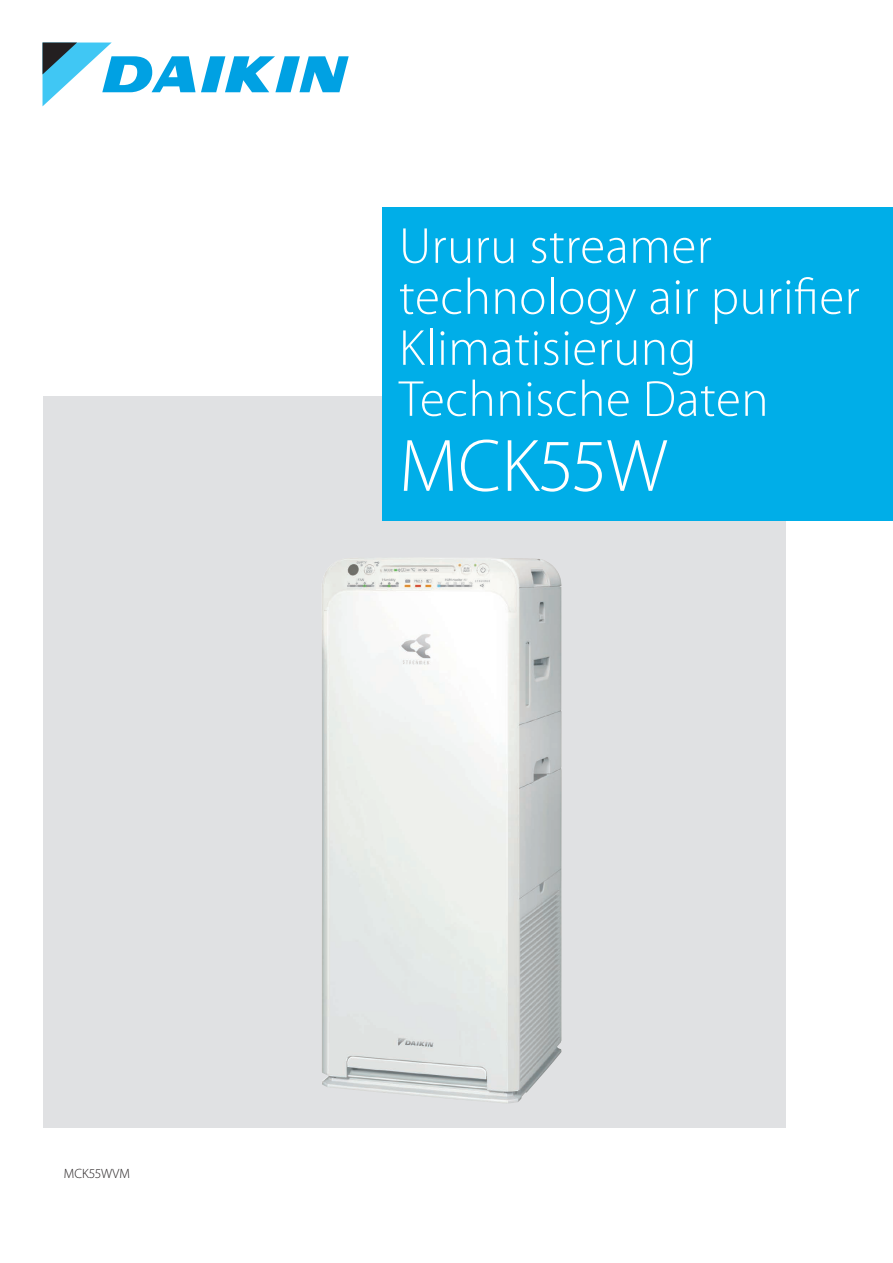
<style>
.page{position:relative;width:893px;height:1263px;background:#fff}
.page>*{position:absolute;margin:0;border:0;box-sizing:border-box;transform-origin:0 0}
.t1{font:300 75px "Myriad Pro";letter-spacing:.01em;color:#fff}
.t2{font:300 51px/51px "Myriad Pro";letter-spacing:.01em;color:#fff}
.t3{font:300 13.5px "Myriad Pro";letter-spacing:.01em;color:#231f20}
</style>
<div class="page">
<div style="left:43px;top:397px;width:742px;height:731px;background:#e0e1e3"></div>
<div style="left:382px;top:208px;width:511px;height:313px;background:#00aee8"></div>
<svg style="left:43px;top:43px;width:306px;height:63px"></svg>
<img style="left:322px;top:558px;width:240px;height:545px">
<p class="t2" style="left:399px;top:221px;width:462px">Ururu streamer technology air purifier<br>Klimatisierung<br>Technische Daten</p>
<h1 class="t1" style="left:399px;top:425px;width:270px">MCK55W</h1>
<p class="t3" style="left:64px;top:1166px;width:68px">MCK55WVM</p>
</div>
